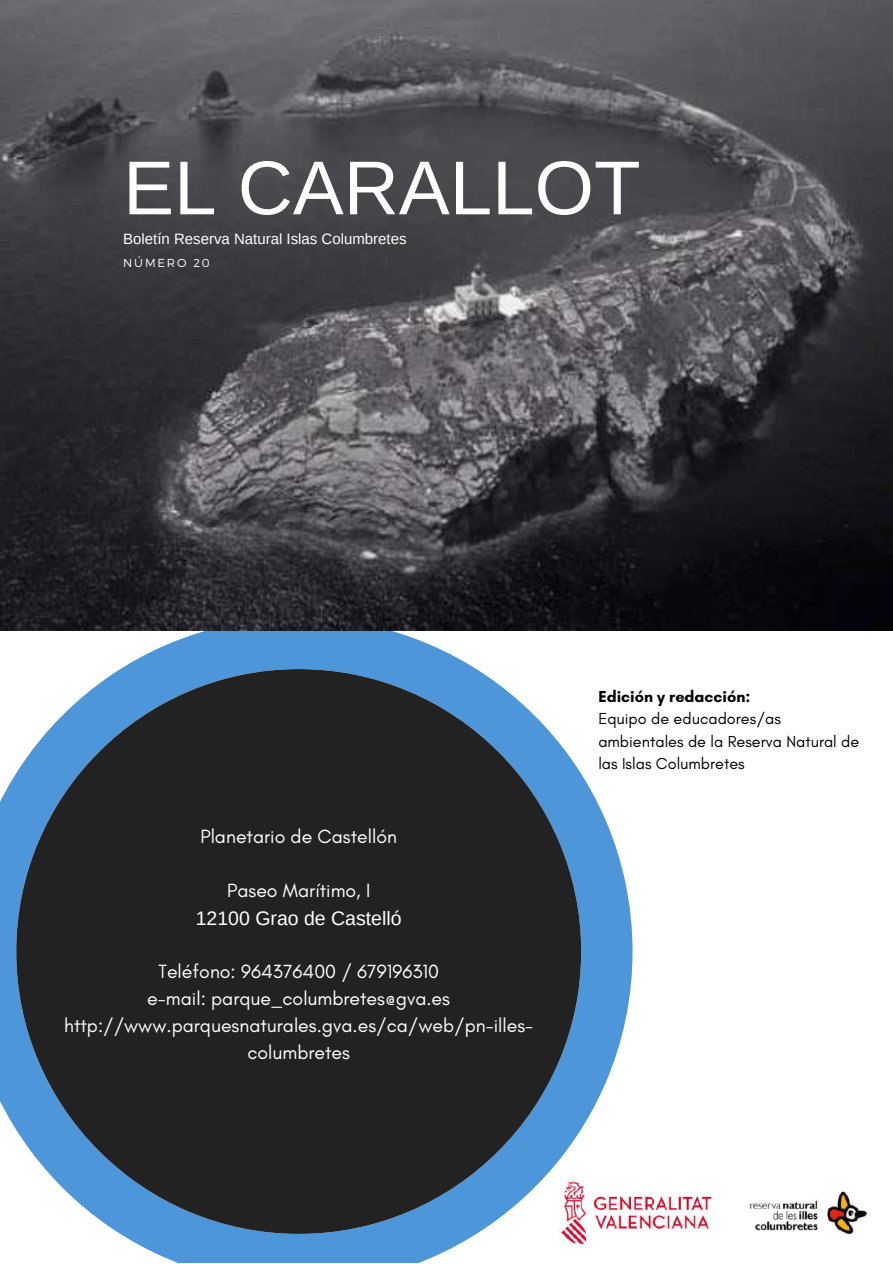
<style>
.page{position:relative;width:893px;height:1264px;background:#fff}
.page>*{position:absolute;margin:0;border:0;box-sizing:border-box;transform-origin:0 0}
.t1{font:76.2px "Arimo";color:#fff}
.t2{font:19.5px/27px "Glacial Indifference";color:#fff;text-align:center}
.t3{font:19.5px "Arimo";color:#fff}
.t4{font:16.2px/22.5px "Glacial Indifference";color:#000}
.t5{font:700 16.2px "Glacial Indifference";color:#000}
.t6{font:15px "Arimo";color:#fafffc}
.t7{font:300 11.55px "Montserrat";letter-spacing:.16em;color:#fff}
</style>
<div class="page">
<svg style="left:0;top:631px;width:632px;height:631px;fill:#4d96da"></svg>
<div style="left:16px;top:669px;width:565px;height:564px;background:#222;border-radius:50%"></div>
<img style="left:0;top:0;width:892px;height:631px">
<img style="left:553px;top:1173px;width:314px;height:74px">
<h1 class="t1" style="left:123px;top:145px;width:518px">EL CARALLOT</h1>
<p class="t6" style="left:123px;top:230px;width:285px">Boletín Reserva Natural Islas Columbretes</p>
<p class="t7" style="left:123px;top:255px;width:88px">NÚMERO 20</p>
<p class="t2" style="left:200px;top:822px;width:198px">Planetario de Castellón</p>
<p class="t2" style="left:227px;top:876px;width:145px">Paseo Marítimo, I</p>
<p class="t3" style="left:196px;top:907px;width:207px">12100 Grao de Castelló</p>
<p class="t2" style="left:64px;top:957px;width:470px">Teléfono: 964376400 / 679196310<br>e-mail: parque_columbretes@gva.es http://www.parquesnaturales.gva.es/ca/web/pn-illes&shy;columbretes</p>
<p class="t5" style="left:598px;top:686px;width:153px">Edición y redacción:</p>
<p class="t4" style="left:598px;top:707px;width:262px">Equipo de educadores/as ambientales de la Reserva Natural de las Islas Columbretes</p>
</div>
